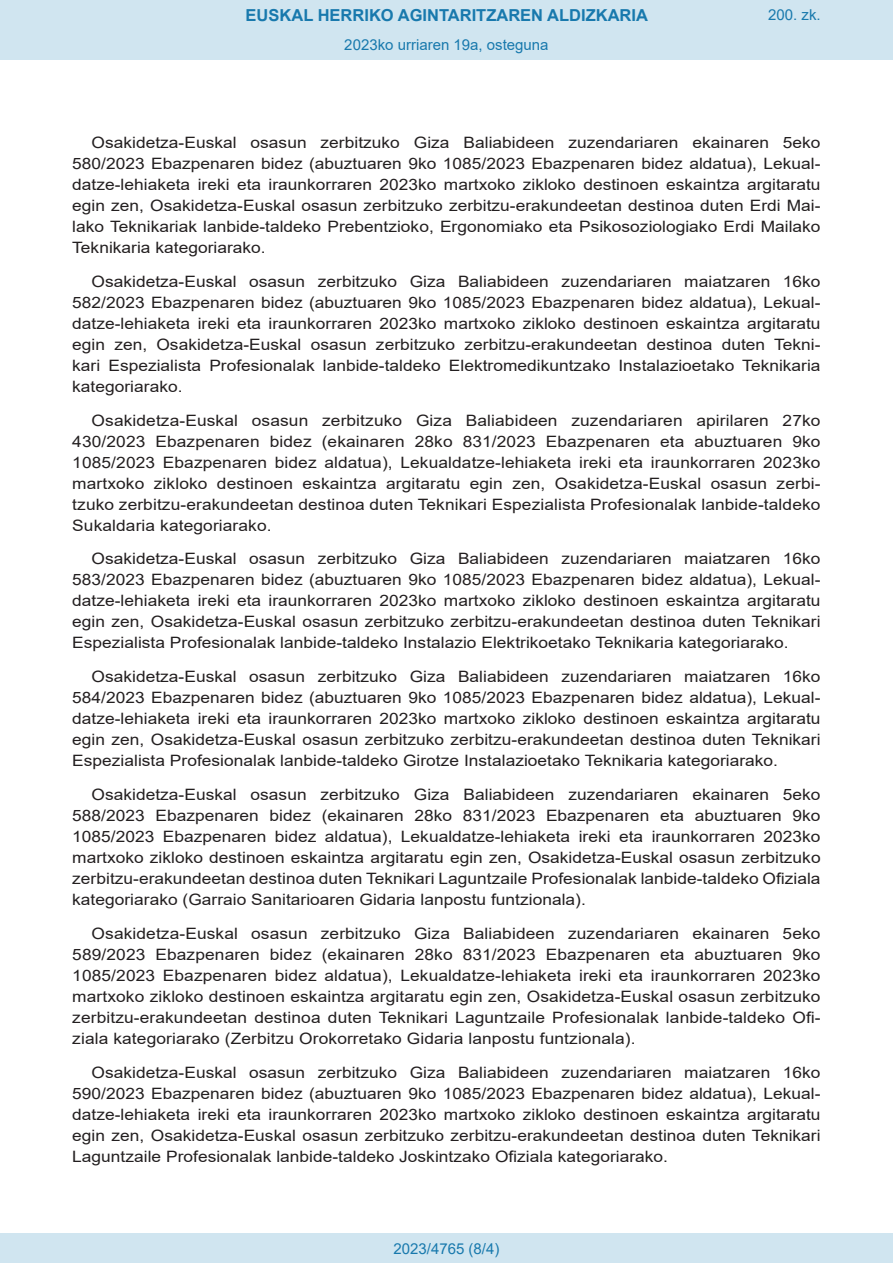
<style>
.page{position:relative;width:893px;height:1263px;background:#fff}
.page>*{position:absolute;margin:0;border:0;box-sizing:border-box;transform-origin:0 0}
.t1{font:700 16.5px "Arial";color:#1879ad}
.BOPVDetalle{font:15.6px/21px "Arial";color:#231f20;text-align:justify;scale:1.11 1}
.Paginacion_Centro{font:15px "Arial";color:#1879ad}
</style>
<div class="page">
<div style="left:0;top:0;width:893px;height:60px;background:#d0e5f0"></div>
<div style="left:0;top:1233px;width:893px;height:30px;background:#d0e5f0"></div>
<p class="t1" style="left:246px;top:3px;width:404px">EUSKAL HERRIKO AGINTARITZAREN ALDIZKARIA</p>
<p class="Paginacion_Centro" style="left:344px;top:35px;width:206px">2023ko urriaren 19a, osteguna</p>
<p class="Paginacion_Centro" style="left:768px;top:5px;width:54px">200. zk.</p>
<p class="BOPVDetalle" style="left:72px;top:132px;width:676px;text-indent:19px">Osakidetza-Euskal osasun zerbitzuko Giza Baliabideen zuzendariaren ekainaren 5eko 580/2023 Ebazpenaren bidez (abuztuaren 9ko 1085/2023 Ebazpenaren bidez aldatua), Lekual&shy;datze-lehiaketa ireki eta iraunkorraren 2023ko martxoko zikloko destinoen eskaintza argitaratu egin zen, Osakidetza-Euskal osasun zerbitzuko zerbitzu-erakundeetan destinoa duten Erdi Mai&shy;lako Teknikariak lanbide-taldeko Prebentzioko, Ergonomiako eta Psikosoziologiako Erdi Mailako Teknikaria kategoriarako.</p>
<p class="BOPVDetalle" style="left:72px;top:271px;width:676px;text-indent:19px">Osakidetza-Euskal osasun zerbitzuko Giza Baliabideen zuzendariaren maiatzaren 16ko 582/2023 Ebazpenaren bidez (abuztuaren 9ko 1085/2023 Ebazpenaren bidez aldatua), Lekual&shy;datze-lehiaketa ireki eta iraunkorraren 2023ko martxoko zikloko destinoen eskaintza argitaratu egin zen, Osakidetza-Euskal osasun zerbitzuko zerbitzu-erakundeetan destinoa duten Tekni&shy;kari Espezialista Profesionalak lanbide-taldeko Elektromedikuntzako Instalazioetako Teknikaria kategoriarako.</p>
<p class="BOPVDetalle" style="left:72px;top:410px;width:676px;text-indent:19px">Osakidetza-Euskal osasun zerbitzuko Giza Baliabideen zuzendariaren apirilaren 27ko 430/2023 Ebazpenaren bidez (ekainaren 28ko 831/2023 Ebazpenaren eta abuztuaren 9ko 1085/2023 Ebazpenaren bidez aldatua), Lekualdatze-lehiaketa ireki eta iraunkorraren 2023ko martxoko zikloko destinoen eskaintza argitaratu egin zen, Osakidetza-Euskal osasun zerbi&shy;tzuko zerbitzu-erakundeetan destinoa duten Teknikari Espezialista Profesionalak lanbide-taldeko Sukaldaria kategoriarako.</p>
<p class="BOPVDetalle" style="left:72px;top:548px;width:676px;text-indent:19px">Osakidetza-Euskal osasun zerbitzuko Giza Baliabideen zuzendariaren maiatzaren 16ko 583/2023 Ebazpenaren bidez (abuztuaren 9ko 1085/2023 Ebazpenaren bidez aldatua), Lekual&shy;datze-lehiaketa ireki eta iraunkorraren 2023ko martxoko zikloko destinoen eskaintza argitaratu egin zen, Osakidetza-Euskal osasun zerbitzuko zerbitzu-erakundeetan destinoa duten Teknikari Espezialista Profesionalak lanbide-taldeko Instalazio Elektrikoetako Teknikaria kategoriarako.</p>
<p class="BOPVDetalle" style="left:72px;top:666px;width:676px;text-indent:19px">Osakidetza-Euskal osasun zerbitzuko Giza Baliabideen zuzendariaren maiatzaren 16ko 584/2023 Ebazpenaren bidez (abuztuaren 9ko 1085/2023 Ebazpenaren bidez aldatua), Lekual&shy;datze-lehiaketa ireki eta iraunkorraren 2023ko martxoko zikloko destinoen eskaintza argitaratu egin zen, Osakidetza-Euskal osasun zerbitzuko zerbitzu-erakundeetan destinoa duten Teknikari Espezialista Profesionalak lanbide-taldeko Girotze Instalazioetako Teknikaria kategoriarako.</p>
<p class="BOPVDetalle" style="left:72px;top:784px;width:676px;text-indent:19px">Osakidetza-Euskal osasun zerbitzuko Giza Baliabideen zuzendariaren ekainaren 5eko 588/2023 Ebazpenaren bidez (ekainaren 28ko 831/2023 Ebazpenaren eta abuztuaren 9ko 1085/2023 Ebazpenaren bidez aldatua), Lekualdatze-lehiaketa ireki eta iraunkorraren 2023ko martxoko zikloko destinoen eskaintza argitaratu egin zen, Osakidetza-Euskal osasun zerbitzuko zerbitzu-erakundeetan destinoa duten Teknikari Laguntzaile Profesionalak lanbide-taldeko Ofiziala kategoriarako (Garraio Sanitarioaren Gidaria lanpostu funtzionala).</p>
<p class="BOPVDetalle" style="left:72px;top:923px;width:676px;text-indent:19px">Osakidetza-Euskal osasun zerbitzuko Giza Baliabideen zuzendariaren ekainaren 5eko 589/2023 Ebazpenaren bidez (ekainaren 28ko 831/2023 Ebazpenaren eta abuztuaren 9ko 1085/2023 Ebazpenaren bidez aldatua), Lekualdatze-lehiaketa ireki eta iraunkorraren 2023ko martxoko zikloko destinoen eskaintza argitaratu egin zen, Osakidetza-Euskal osasun zerbitzuko zerbitzu-erakundeetan destinoa duten Teknikari Laguntzaile Profesionalak lanbide-taldeko Ofi&shy;ziala kategoriarako (Zerbitzu Orokorretako Gidaria lanpostu funtzionala).</p>
<p class="BOPVDetalle" style="left:72px;top:1061px;width:676px;text-indent:19px">Osakidetza-Euskal osasun zerbitzuko Giza Baliabideen zuzendariaren maiatzaren 16ko 590/2023 Ebazpenaren bidez (abuztuaren 9ko 1085/2023 Ebazpenaren bidez aldatua), Lekual&shy;datze-lehiaketa ireki eta iraunkorraren 2023ko martxoko zikloko destinoen eskaintza argitaratu egin zen, Osakidetza-Euskal osasun zerbitzuko zerbitzu-erakundeetan destinoa duten Teknikari Laguntzaile Profesionalak lanbide-taldeko Joskintzako Ofiziala kategoriarako.</p>
<p class="Paginacion_Centro" style="left:393px;top:1238px;width:107px">2023/4765 (8/4)</p>
</div>
